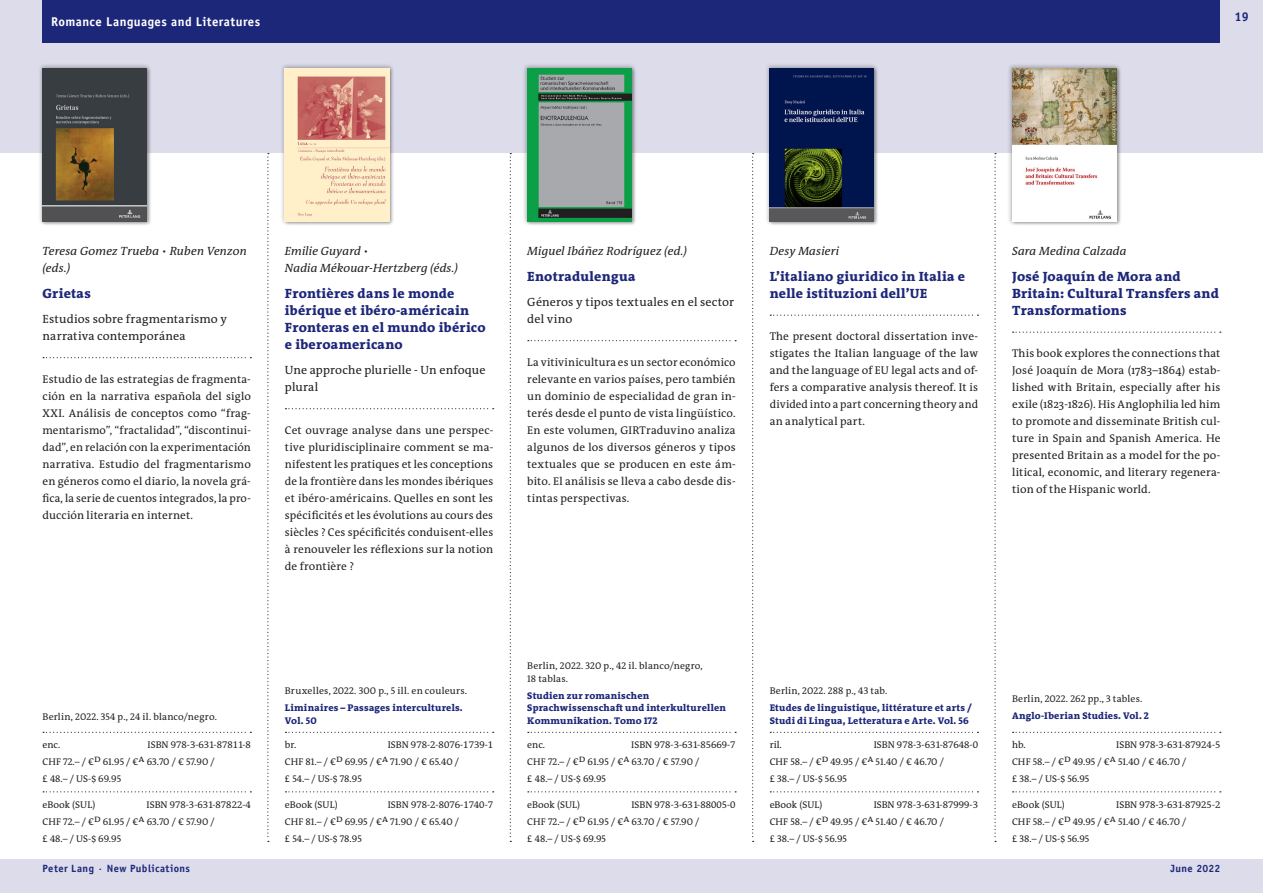
<style>
.page{position:relative;width:1263px;height:893px;background:#fff}
.page>*{position:absolute;margin:0;border:0;box-sizing:border-box;transform-origin:0 0}
._110___Titel{font:800 13.5px/17px "The Antiqua B W8";letter-spacing:.02em;color:#1d2779}
.Subjects{font:700 12.75px "Officina Sans";letter-spacing:.035em;color:#fff}
.t1{font:700 12.75px "Officina Sans";color:#1d2779}
._100___Autor{font:italic 12px/17px "The Antiqua B W5 Plain";letter-spacing:.01em;color:#231f20}
._120___Untertitel{font:12px/17px "The Antiqua B W5 Plain";letter-spacing:.015em;color:#231f20}
._300___Werbetext__FK{font:11.25px/17px "The Antiqua B W5 Plain";letter-spacing:.015em;color:#231f20;text-align:justify}
.t2{font:700 10.5px "Officina Sans";letter-spacing:.04em;color:#1d2779}
._230___Preise{font:9.75px/17px "The Antiqua B W5 Plain";color:#231f20}
._220___ISBN{font:9.75px "The Antiqua B W5 Plain";color:#231f20}
._210___Reihe{font:800 9.75px/12.8px "The Antiqua B W8";letter-spacing:.02em;color:#1d2779}
._200___Ort_Jahr_Umfa{font:9.75px/12.8px "The Antiqua B W5 Plain";letter-spacing:.02em;color:#231f20}
.s1{font-family:"The Antiqua B W3";font-weight:300;font-style:normal}
</style>
<div class="page">
<div style="left:0;top:0;width:1263px;height:153px;background:#dcdceb"></div>
<div style="left:0;top:859px;width:1263px;height:34px;background:#dcdceb"></div>
<svg style="left:267px;top:153px;width:2px;height:689px"></svg>
<svg style="left:510px;top:153px;width:1px;height:689px"></svg>
<svg style="left:752px;top:153px;width:2px;height:689px"></svg>
<svg style="left:994px;top:153px;width:2px;height:689px"></svg>
<div style="left:43px;top:0;width:1177px;height:43px;background:#1d2779"></div>
<div style="left:1007px;top:63px;width:114px;height:163px;background:#231f20;opacity:.3"></div>
<img style="left:1012px;top:68px;width:104px;height:153px">
<div style="left:764px;top:63px;width:115px;height:163px;background:#231f20;opacity:.3"></div>
<img style="left:770px;top:68px;width:104px;height:153px">
<div style="left:522px;top:63px;width:115px;height:163px;background:#231f20;opacity:.3"></div>
<img style="left:527px;top:68px;width:104px;height:153px">
<div style="left:280px;top:63px;width:114px;height:163px;background:#231f20;opacity:.3"></div>
<img style="left:285px;top:68px;width:104px;height:153px">
<div style="left:37px;top:63px;width:115px;height:163px;background:#231f20;opacity:.3"></div>
<img style="left:43px;top:68px;width:104px;height:153px">
<svg style="left:1013px;top:732px;width:208px;height:1px"></svg>
<svg style="left:1013px;top:791px;width:208px;height:1px"></svg>
<svg style="left:1013px;top:332px;width:208px;height:1px"></svg>
<svg style="left:770px;top:732px;width:208px;height:1px"></svg>
<svg style="left:770px;top:791px;width:208px;height:1px"></svg>
<svg style="left:770px;top:315px;width:208px;height:1px"></svg>
<svg style="left:528px;top:732px;width:208px;height:1px"></svg>
<svg style="left:528px;top:791px;width:208px;height:1px"></svg>
<svg style="left:528px;top:340px;width:208px;height:1px"></svg>
<svg style="left:285px;top:732px;width:209px;height:1px"></svg>
<svg style="left:285px;top:791px;width:209px;height:1px"></svg>
<svg style="left:285px;top:408px;width:209px;height:1px"></svg>
<svg style="left:43px;top:732px;width:208px;height:1px"></svg>
<svg style="left:43px;top:791px;width:208px;height:1px"></svg>
<svg style="left:43px;top:357px;width:208px;height:1px"></svg>
<p class="Subjects" style="left:51px;top:13px;width:211px">Romance Languages and Literatures</p>
<p class="t1" style="left:1235px;top:9px;width:16px">19</p>
<p class="_100___Autor" style="left:43px;top:243px;width:206px">Teresa Gomez Trueba <span class="s1">•</span> Ruben Venzon (eds.)</p>
<p class="_110___Titel" style="left:43px;top:285px;width:50px">Grietas</p>
<p class="_120___Untertitel" style="left:43px;top:311px;width:186px">Estudios sobre fragmentarismo y narrativa contemporánea</p>
<p class="_300___Werbetext__FK" style="left:43px;top:370px;width:210px">Estudio de las estrategias de fragmenta&shy;ción en la narrativa española del siglo XXI. Análisis de conceptos como “frag&shy;mentarismo”, “fractalidad”, “discontinui&shy;dad”, en relación con la experimentación narrativa. Estudio del fragmentarismo en géneros como el diario, la novela grá&shy;fica, la serie de cuentos integrados, la pro&shy;ducción literaria en internet.</p>
<p class="_100___Autor" style="left:285px;top:243px;width:175px">Emilie Guyard <span class="s1">•<br></span>Nadia Mékouar-Hertzberg (éds.)</p>
<p class="_110___Titel" style="left:285px;top:285px;width:202px">Frontières dans le monde ibérique et ibéro-américain<br>Fronteras en el mundo ibérico e iberoamericano</p>
<p class="_120___Untertitel" style="left:285px;top:362px;width:202px">Une approche plurielle - Un enfoque plural</p>
<p class="_300___Werbetext__FK" style="left:285px;top:422px;width:210px">Cet ouvrage analyse dans une perspec&shy;tive pluridisciplinaire comment se ma&shy;nifestent les pratiques et les conceptions de la frontière dans les mondes ibériques et ibéro-américains. Quelles en sont les spécificités et les évolutions au cours des siècles ? Ces spécificités conduisent-elles à renouveler les réflexions sur la notion de frontière ?</p>
<p class="_100___Autor" style="left:527px;top:243px;width:161px">Miguel Ibáñez Rodríguez (ed.)</p>
<p class="_110___Titel" style="left:527px;top:268px;width:110px">Enotradulengua</p>
<p class="_120___Untertitel" style="left:527px;top:294px;width:208px">Géneros y tipos textuales en el sector del vino</p>
<p class="_300___Werbetext__FK" style="left:527px;top:353px;width:210px">La vitivinicultura es un sector económico relevante en varios países, pero también un dominio de especialidad de gran in&shy;terés desde el punto de vista lingüístico.<br>En este volumen, GIRTraduvino analiza algunos de los diversos géneros y tipos textuales que se producen en este ám&shy;bito. El análisis se lleva a cabo desde dis&shy;tintas perspectivas.</p>
<p class="_100___Autor" style="left:770px;top:243px;width:71px">Desy Masieri</p>
<p class="_110___Titel" style="left:770px;top:268px;width:197px">L’italiano giuridico in Italia e nelle istituzioni dell’UE</p>
<p class="_300___Werbetext__FK" style="left:770px;top:328px;width:210px">The present doctoral dissertation inve&shy;stigates the Italian language of the law and the language of EU legal acts and of&shy;fers a comparative analysis thereof. It is divided into a part concerning theory and an analytical part.</p>
<p class="_100___Autor" style="left:1012px;top:243px;width:116px">Sara Medina Calzada</p>
<p class="_110___Titel" style="left:1012px;top:268px;width:208px">José Joaquín de Mora and<br>Britain: Cultural Transfers and<br>Transformations</p>
<p class="_300___Werbetext__FK" style="left:1012px;top:345px;width:210px">This book explores the connections that José Joaquín de Mora (1783–1864) estab&shy;lished with Britain, especially after his exile (1823-1826). His Anglophilia led him to promote and disseminate British cul&shy;ture in Spain and Spanish America. He presented Britain as a model for the po&shy;litical, economic, and literary regenera&shy;tion of the Hispanic world.</p>
<p class="_200___Ort_Jahr_Umfa" style="left:43px;top:710px;width:176px">Berlin, 2022. 354 p., 24 il. blanco/negro.</p>
<p class="_220___ISBN" style="left:43px;top:739px;width:19px">enc.</p>
<p class="_220___ISBN" style="left:148px;top:739px;width:105px">ISBN 978-3-631-87811-8</p>
<p class="_230___Preise" style="left:43px;top:754px;width:174px">CHF 72.– / €D 61.95 / €A 63.70 / € 57.90 / £ 48.– / US-$ 69.95</p>
<p class="_220___ISBN" style="left:43px;top:798px;width:54px">eBook (SUL)</p>
<p class="_220___ISBN" style="left:147px;top:798px;width:106px">ISBN 978-3-631-87822-4</p>
<p class="_230___Preise" style="left:43px;top:813px;width:174px">CHF 72.– / €D 61.95 / €A 63.70 / € 57.90 / £ 48.– / US-$ 69.95</p>
<p class="_200___Ort_Jahr_Umfa" style="left:285px;top:685px;width:184px">Bruxelles, 2022. 300 p., 5 ill. en couleurs.</p>
<p class="_210___Reihe" style="left:285px;top:702px;width:179px">Liminaires – Passages interculturels.<br>Vol. 50</p>
<p class="_220___ISBN" style="left:285px;top:739px;width:13px">br.</p>
<p class="_220___ISBN" style="left:388px;top:739px;width:107px">ISBN 978-2-8076-1739-1</p>
<p class="_230___Preise" style="left:285px;top:754px;width:176px">CHF 81.– / €D 69.95 / €A 71.90 / € 65.40 / £ 54.– / US-$ 78.95</p>
<p class="_220___ISBN" style="left:285px;top:798px;width:54px">eBook (SUL)</p>
<p class="_220___ISBN" style="left:388px;top:798px;width:107px">ISBN 978-2-8076-1740-7</p>
<p class="_230___Preise" style="left:285px;top:813px;width:176px">CHF 81.– / €D 69.95 / €A 71.90 / € 65.40 / £ 54.– / US-$ 78.95</p>
<p class="_200___Ort_Jahr_Umfa" style="left:527px;top:659px;width:177px">Berlin, 2022. 320 p., 42 il. blanco/negro,<br>18 tablas.</p>
<p class="_210___Reihe" style="left:527px;top:689px;width:200px">Studien zur romanischen<br>Sprachwissenschaft und interkulturellen<br>Kommunikation. Tomo 172</p>
<p class="_220___ISBN" style="left:527px;top:739px;width:19px">enc.</p>
<p class="_220___ISBN" style="left:631px;top:739px;width:106px">ISBN 978-3-631-85669-7</p>
<p class="_230___Preise" style="left:527px;top:754px;width:174px">CHF 72.– / €D 61.95 / €A 63.70 / € 57.90 / £ 48.– / US-$ 69.95</p>
<p class="_220___ISBN" style="left:527px;top:798px;width:54px">eBook (SUL)</p>
<p class="_220___ISBN" style="left:631px;top:798px;width:106px">ISBN 978-3-631-88005-0</p>
<p class="_230___Preise" style="left:527px;top:813px;width:174px">CHF 72.– / €D 61.95 / €A 63.70 / € 57.90 / £ 48.– / US-$ 69.95</p>
<p class="_200___Ort_Jahr_Umfa" style="left:770px;top:684px;width:119px">Berlin, 2022. 288 p., 43 tab.</p>
<p class="_210___Reihe" style="left:770px;top:701px;width:204px">Etudes de linguistique, littérature et arts /<br>Studi di Lingua, Letteratura e Arte. Vol. 56</p>
<p class="_220___ISBN" style="left:770px;top:739px;width:14px">ril.</p>
<p class="_220___ISBN" style="left:874px;top:739px;width:106px">ISBN 978-3-631-87648-0</p>
<p class="_230___Preise" style="left:770px;top:754px;width:176px">CHF 58.– / €D 49.95 / €A 51.40 / € 46.70 / £ 38.– / US-$ 56.95</p>
<p class="_220___ISBN" style="left:770px;top:798px;width:54px">eBook (SUL)</p>
<p class="_220___ISBN" style="left:874px;top:798px;width:106px">ISBN 978-3-631-87999-3</p>
<p class="_230___Preise" style="left:770px;top:813px;width:176px">CHF 58.– / €D 49.95 / €A 51.40 / € 46.70 / £ 38.– / US-$ 56.95</p>
<p class="_200___Ort_Jahr_Umfa" style="left:1012px;top:693px;width:132px">Berlin, 2022. 262 pp., 3 tables.</p>
<p class="_210___Reihe" style="left:1012px;top:710px;width:138px">Anglo-Iberian Studies. Vol. 2</p>
<p class="_220___ISBN" style="left:1012px;top:739px;width:15px">hb.</p>
<p class="_220___ISBN" style="left:1116px;top:739px;width:106px">ISBN 978-3-631-87924-5</p>
<p class="_230___Preise" style="left:1012px;top:754px;width:176px">CHF 58.– / €D 49.95 / €A 51.40 / € 46.70 / £ 38.– / US-$ 56.95</p>
<p class="_220___ISBN" style="left:1012px;top:798px;width:54px">eBook (SUL)</p>
<p class="_220___ISBN" style="left:1116px;top:798px;width:106px">ISBN 978-3-631-87925-2</p>
<p class="_230___Preise" style="left:1012px;top:813px;width:176px">CHF 58.– / €D 49.95 / €A 51.40 / € 46.70 / £ 38.– / US-$ 56.95</p>
<p class="t2" style="left:43px;top:862px;width:149px">Peter Lang · New Publications</p>
<p class="t2" style="left:1170px;top:862px;width:51px">June 2022</p>
</div>
